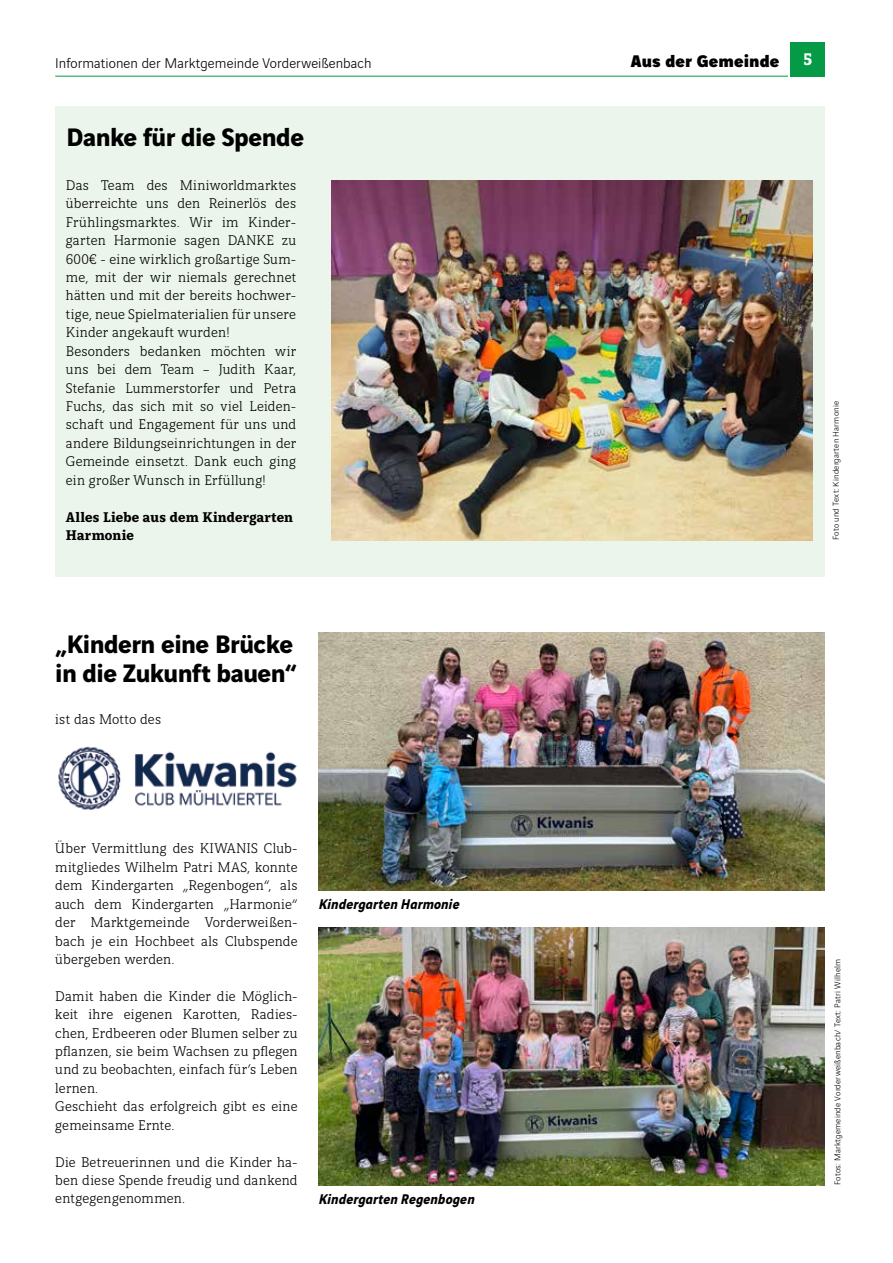
<style>
.page{position:relative;width:893px;height:1263px;background:#fff}
.page>*{position:absolute;margin:0;border:0;box-sizing:border-box;transform-origin:0 0}
.t1{font:700 27px/28.5px "Vinci Sans";letter-spacing:-.02em;color:#000}
.t2{font:900 18px "Vinci Sans";letter-spacing:.005em;color:#000}
.t3{font:700 18px "Vinci Serif";color:#fff}
.t4{font:300 15px/18.5px "Vinci Serif";letter-spacing:.01em;color:#000;text-align:justify}
.t5{font:300 15px "Vinci Sans";letter-spacing:.005em;color:#000}
.t6{font:italic 700 15px "Vinci Sans";letter-spacing:.01em;color:#000}
.t7{font:700 15px/18.5px "Vinci Serif";letter-spacing:.005em;color:#000}
.t8{font:300 9px "Vinci Sans";letter-spacing:.025em;color:#000}
</style>
<div class="page">
<div style="left:791px;top:43px;width:34px;height:34px;background:#049a46"></div>
<hr style="left:55px;top:76px;width:733px;height:1px;background:#049a46">
<img style="left:319px;top:927px;width:506px;height:258px">
<img style="left:319px;top:632px;width:506px;height:258px">
<img style="left:58px;top:746px;width:239px;height:64px">
<div style="left:55px;top:106px;width:770px;height:471px;background:#ecf5eb"></div>
<img style="left:332px;top:181px;width:480px;height:359px">
<p class="t5" style="left:55px;top:52px;width:318px">Informationen der Marktgemeinde Vorderweißenbach</p>
<p class="t2" style="left:631px;top:46px;width:150px">Aus der Gemeinde</p>
<p class="t3" style="left:803px;top:46px;width:10px">5</p>
<h1 class="t1" style="left:67px;top:120px;width:239px">Danke für die Spende</h1>
<p class="t4" style="left:66px;top:175px;width:232px;text-align:left">Das Team des Miniworldmarktes überreichte uns den Reinerlös des Frühlingsmarktes. Wir im Kinder&shy;garten Harmonie sagen DANKE zu 600€ - eine wirklich großartige Sum&shy;me, mit der wir niemals gerechnet hätten und mit der bereits hochwer&shy;tige, neue Spielmaterialien für unsere Kinder angekauft wurden!<br>Besonders bedanken möchten wir uns bei dem Team – Judith Kaar, Stefanie Lummerstorfer und Petra Fuchs, das sich mit so viel Leiden&shy;schaft und Engagement für uns und andere Bildungseinrichtungen in der Gemeinde einsetzt. Dank euch ging ein großer Wunsch in Erfüllung!</p>
<p class="t7" style="left:66px;top:506px;width:229px">Alles Liebe aus dem Kindergarten<br>Harmonie</p>
<p class="t8" style="left:829px;top:540px;width:141px;rotate:-90deg">Foto und Text: Kindergarten Harmonie</p>
<h1 class="t1" style="left:55px;top:627px;width:243px">„Kindern eine Brücke in die Zukunft bauen“</h1>
<p class="t4" style="left:55px;top:709px;width:107px">ist das Motto des</p>
<p class="t4" style="left:55px;top:838px;width:244px">Über Vermittlung des KIWANIS Club&shy;mitgliedes Wilhelm Patri MAS, konnte dem Kindergarten „Regenbogen“, als auch dem Kindergarten „Harmonie“ der Marktgemeinde Vorderweißen&shy;bach je ein Hochbeet als Clubspende übergeben werden.</p>
<p class="t4" style="left:55px;top:986px;width:244px;text-align:left">Damit haben die Kinder die Möglich&shy;keit ihre eigenen Karotten, Radies&shy;chen, Erdbeeren oder Blumen selber zu pflanzen, sie beim Wachsen zu pflegen und zu beobachten, einfach für’s Leben lernen.<br>Geschieht das erfolgreich gibt es eine gemeinsame Ernte.</p>
<p class="t4" style="left:55px;top:1151px;width:244px">Die Betreuerinnen und die Kinder ha&shy;ben diese Spende freudig und dankend entgegengenommen.</p>
<p class="t6" style="left:319px;top:892px;width:142px">Kindergarten Harmonie</p>
<p class="t6" style="left:319px;top:1187px;width:157px">Kindergarten Regenbogen</p>
<p class="t8" style="left:831px;top:1185px;width:228px;rotate:-90deg">Fotos: Marktgemeinde Vorderweißenbach/ Text: Patri Wilhelm</p>
</div>
